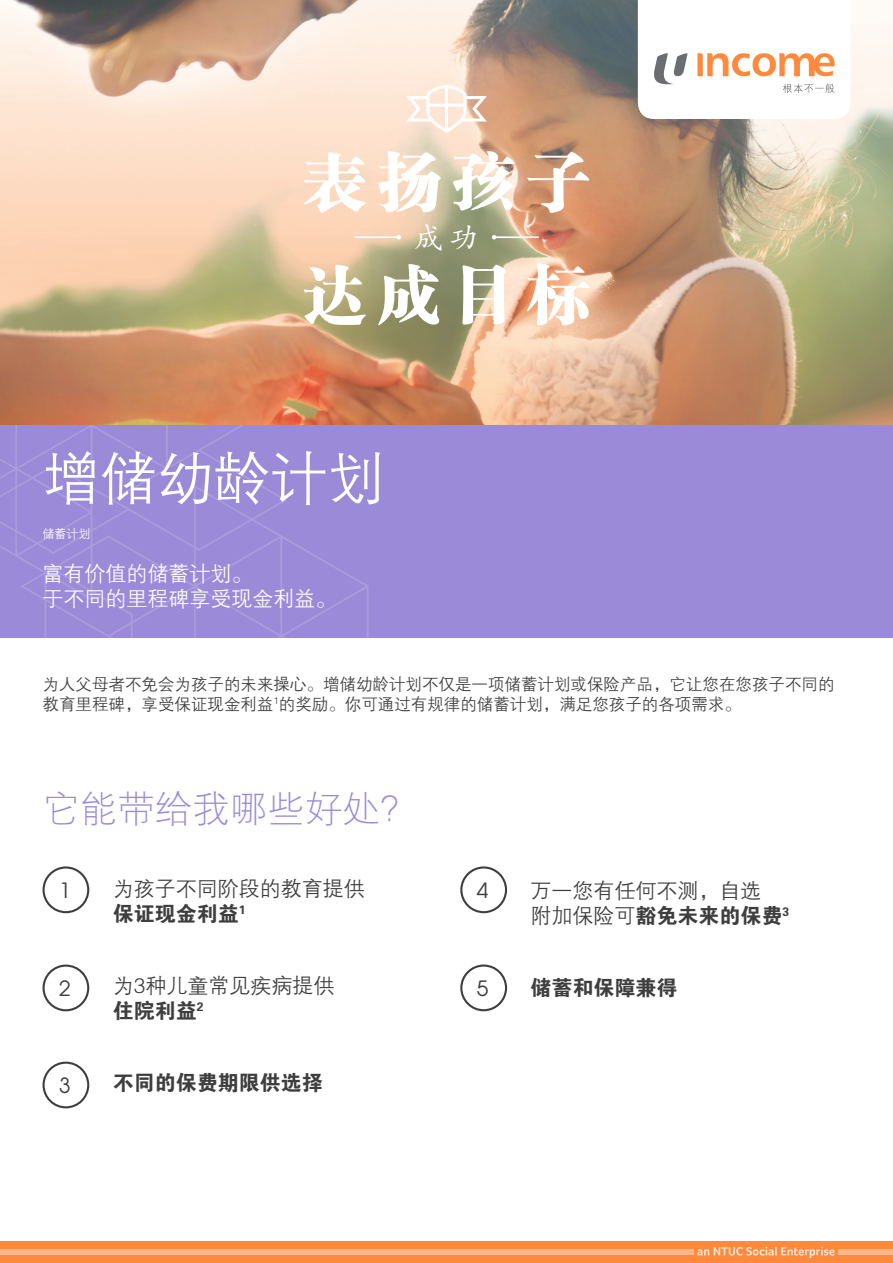
<style>
.page{position:relative;width:893px;height:1263px;background:#fff}
.page>*{position:absolute;margin:0;border:0;box-sizing:border-box;transform-origin:0 0}
.t1{font:63.15px/112.5px "FZCSJW GB1 0";letter-spacing:.18em;color:#fff}
.t2{font:57px "FZZDXJW GB1 0";color:#fff}
.t3{font:37.5px "FZXDXJW GB1 0";color:#9b8ad7}
.t4{font:30px "FZKTJW GB1 0";color:#fff}
.t5{font:21px "FZDHTJW GB1 0";color:#3e3e3f}
.t6{font:21px "FZZDXJW GB1 0";color:#3e3e3f}
.t7{font:21px/25.2px "FZZDXJW GB1 0";color:#fff}
.t8{font:21px "Avant Garde";color:#3e3e3f}
.t9{font:16.5px/19.8px "FZZDXJW GB1 0";color:#3e3e3f}
.t10{font:12px "FZZDXJW GB1 0";color:#fff}
.s1{font-family:"FZZDXJW GB1 0"}
</style>
<div class="page">
<div style="left:0;top:1242px;width:893px;height:21px;background:#ff893d"></div>
<img style="left:0;top:0;width:893px;height:425px">
<div style="left:0;top:425px;width:893px;height:213px;background:#9b8ad7"></div>
<svg style="left:0;top:425px;width:368px;height:213px"></svg>
<div style="left:43px;top:866px;width:46px;height:47px;border:2px solid #3e3e3f;border-radius:50%"></div>
<div style="left:460px;top:866px;width:47px;height:47px;border:2px solid #3e3e3f;border-radius:50%"></div>
<div style="left:43px;top:964px;width:46px;height:47px;border:2px solid #3e3e3f;border-radius:50%"></div>
<div style="left:460px;top:964px;width:47px;height:47px;border:2px solid #3e3e3f;border-radius:50%"></div>
<div style="left:43px;top:1061px;width:46px;height:47px;border:2px solid #3e3e3f;border-radius:50%"></div>
<svg style="left:406px;top:85px;width:81px;height:48px"></svg>
<hr style="left:354px;top:236px;width:45px;height:2px;background:#fff">
<svg style="left:397px;top:235px;width:4px;height:4px"></svg>
<hr style="left:494px;top:236px;width:45px;height:2px;background:#fff">
<svg style="left:492px;top:235px;width:4px;height:4px"></svg>
<svg style="left:638px;top:0;width:212px;height:119px"></svg>
<svg style="left:697px;top:1247px;width:138px;height:11px"></svg>
<div style="left:0;top:1249px;width:693px;height:6px;background:#ffb789"></div>
<div style="left:839px;top:1249px;width:54px;height:6px;background:#ffb789"></div>
<h1 class="t1" style="left:303px;top:128px;width:288px">表扬孩子达成目标</h1>
<h3 class="t4" style="left:414px;top:222px;width:67px">成功</h3>
<h2 class="t2" style="left:43px;top:448px;width:343px">增储幼龄计划</h2>
<p class="t10" style="left:43px;top:528px;width:49px">储蓄计划</p>
<p class="t7" style="left:43px;top:561px;width:295px">富有价值的储蓄计划。<br>于不同的里程碑享受现金利益。</p>
<p class="t9" style="left:43px;top:675px;width:793px">为人父母者不免会为孩子的未来操心。增储幼龄计划不仅是一项储蓄计划或保险产品，它让您在您孩子不同的教育里程碑，享受保证现金利益<sup>1</sup>的奖励。你可通过有规律的储蓄计划，满足您孩子的各项需求。</p>
<h3 class="t3" style="left:43px;top:788px;width:376px">它能带给我哪些好处？</h3>
<p class="t6" style="left:113px;top:877px;width:253px">为孩子不同阶段的教育提供</p>
<p class="t5" style="left:113px;top:902px;width:134px">保证现金利益<sup>1</sup></p>
<p class="t8" style="left:59px;top:877px;width:13px">1</p>
<p class="t8" style="left:477px;top:877px;width:13px">4</p>
<p class="t6" style="left:113px;top:974px;width:223px">为3种儿童常见疾病提供</p>
<p class="t5" style="left:113px;top:999px;width:92px">住院利益<sup>2</sup></p>
<p class="t8" style="left:59px;top:975px;width:13px">2</p>
<p class="t8" style="left:477px;top:975px;width:13px">5</p>
<p class="t8" style="left:59px;top:1072px;width:13px">3</p>
<p class="t5" style="left:113px;top:1071px;width:211px">不同的保费期限供选择</p>
<p class="t6" style="left:530px;top:879px;width:232px">万一您有任何不测，自选</p>
<p class="t5" style="left:530px;top:904px;width:260px"><span class="s1">附加保险可</span>豁免未来的保费<sup>3</sup></p>
<p class="t5" style="left:530px;top:976px;width:148px">储蓄和保障兼得</p>
</div>
